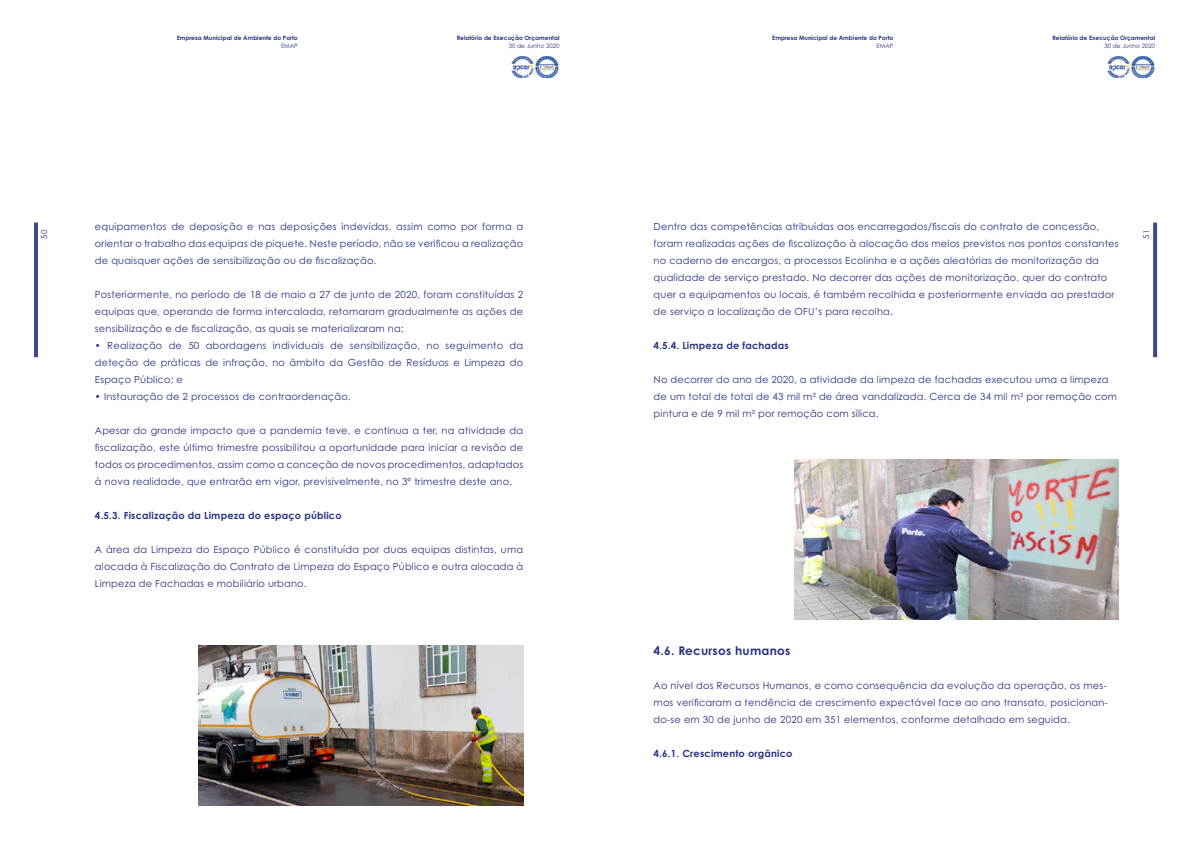
<style>
.page{position:relative;width:1191px;height:842px;background:#fff}
.page>*{position:absolute;margin:0;border:0;box-sizing:border-box;transform-origin:0 0}
.t1{font:700 12px "Century Gothic Pro";letter-spacing:.02em;color:#283380}
.t2{font:9.8px/17px "Century Gothic Pro";letter-spacing:.02em;color:#283380;text-align:justify}
.t3{font:700 9.8px "Century Gothic Pro";letter-spacing:.02em;color:#283380}
.t4{font:8px "Century Gothic Pro";color:#283380}
.t5{font:700 6px "Century Gothic Pro";color:#283380}
.t6{font:6px "Century Gothic Pro";color:#283380}
</style>
<div class="page">
<hr style="left:34px;top:223px;width:4px;height:134px;background:#3d478c">
<svg style="left:1153px;top:223px;width:4px;height:134px"></svg>
<img style="left:511px;top:56px;width:48px;height:22px">
<img style="left:1107px;top:56px;width:48px;height:22px">
<img style="left:198px;top:646px;width:325px;height:160px">
<img style="left:794px;top:459px;width:324px;height:160px">
<p class="t5" style="left:177px;top:35px;width:123px">Empresa Municipal de Ambiente do Porto</p>
<p class="t6" style="left:281px;top:42px;width:18px">EMAP</p>
<p class="t5" style="left:457px;top:35px;width:104px">Relatório de Execução Orçamental</p>
<p class="t6" style="left:509px;top:42px;width:52px">30 de Junho 2020</p>
<p class="t5" style="left:772px;top:35px;width:123px">Empresa Municipal de Ambiente do Porto</p>
<p class="t6" style="left:876px;top:42px;width:18px">EMAP</p>
<p class="t5" style="left:1052px;top:35px;width:104px">Relatório de Execução Orçamental</p>
<p class="t6" style="left:1104px;top:42px;width:52px">30 de Junho 2020</p>
<p class="t2" style="left:653px;top:218px;width:466px;text-align:left">Dentro das competências atribuídas aos encarregados/fiscais do contrato de concessão, foram realizadas ações de fiscalização à alocação dos meios previstos nos pontos constantes no caderno de encargos, a processos Ecolinha e a ações aleatórias de monitorização da qualidade de serviço prestado. No decorrer das ações de monitorização, quer do contrato quer a equipamentos ou locais, é também recolhida e posteriormente enviada ao prestador de serviço a localização de OFU’s para recolha.</p>
<p class="t3" style="left:653px;top:339px;width:137px">4.5.4. Limpeza de fachadas</p>
<p class="t2" style="left:653px;top:371px;width:465px;text-align:left">No decorrer do ano de 2020, a atividade da limpeza de fachadas executou uma a limpeza de um total de total de 43 mil m2 de área vandalizada. Cerca de 34 mil m2 por remoção com pintura e de 9 mil m2 por remoção com sílica.</p>
<p class="t2" style="left:95px;top:218px;width:430px">equipamentos de deposição e nas deposições indevidas, assim como por forma a orientar o trabalho das equipas de piquete. Neste período, não se verificou a realização de quaisquer ações de sensibilização ou de fiscalização.</p>
<p class="t2" style="left:95px;top:286px;width:430px">Posteriormente, no período de 18 de maio a 27 de junto de 2020, foram constituídas 2 equipas que, operando de forma intercalada, retomaram gradualmente as ações de sensibilização e de fiscalização, as quais se materializaram na:</p>
<p class="t2" style="left:95px;top:337px;width:430px">• Realização de 50 abordagens individuais de sensibilização, no seguimento da deteção de práticas de infração, no âmbito da Gestão de Resíduos e Limpeza do Espaço Público; e</p>
<p class="t2" style="left:95px;top:388px;width:257px">• Instauração de 2 processos de contraordenação.</p>
<p class="t2" style="left:95px;top:422px;width:430px">Apesar do grande impacto que a pandemia teve, e continua a ter, na atividade da fiscalização, este último trimestre possibilitou a oportunidade para iniciar a revisão de todos os procedimentos, assim como a conceção de novos procedimentos, adaptados à nova realidade, que entrarão em vigor, previsivelmente, no 3º trimestre deste ano.</p>
<p class="t3" style="left:95px;top:509px;width:248px">4.5.3. Fiscalização da Limpeza do espaço público</p>
<p class="t2" style="left:95px;top:541px;width:430px">A área da Limpeza do Espaço Público é constituída por duas equipas distintas, uma alocada à Fiscalização do Contrato de Limpeza do Espaço Público e outra alocada à Limpeza de Fachadas e mobiliário urbano.</p>
<p class="t4" style="left:40px;top:239px;width:10px;rotate:-90deg">50</p>
<p class="t4" style="left:1141px;top:239px;width:10px;rotate:-90deg">51</p>
<p class="t1" style="left:653px;top:643px;width:138px">4.6. Recursos humanos</p>
<p class="t2" style="left:653px;top:676px;width:456px;text-align:left">Ao nível dos Recursos Humanos, e como consequência da evolução da operação, os mes&shy;mos verificaram a tendência de crescimento expectável face ao ano transato, posicionan&shy;do-se em 30 de junho de 2020 em 351 elementos, conforme detalhado em seguida.</p>
<p class="t3" style="left:653px;top:747px;width:140px">4.6.1. Crescimento orgânico</p>
</div>
